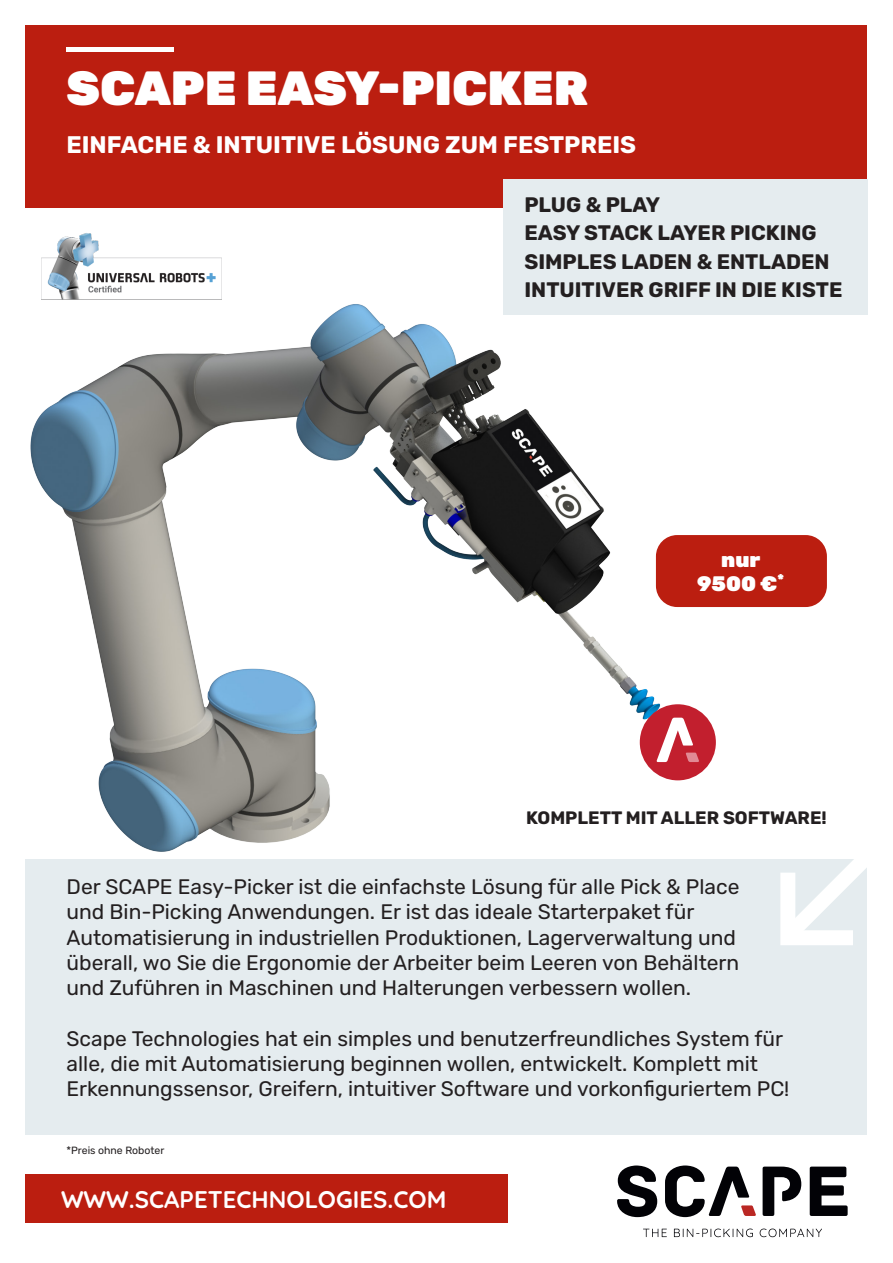
<style>
.page{position:relative;width:893px;height:1263px;background:#fff}
.page>*{position:absolute;margin:0;border:0;box-sizing:border-box;transform-origin:0 0}
.Pa0{font:900 48px "Rubik";color:#fff}
.Default{font:700 24px "Rubik";color:#fff}
.Pa0-2{font:700 24px "Quicksand";color:#fff}
.Pa0-3{font:21px/25.2px "Rubik";color:#231f20}
.t1{font:700 21px "Rubik";color:#231f20}
.t2{font:900 21px "Rubik";color:#fff}
.t3{font:700 18px "Rubik";color:#231f20}
.t4{font:10.5px "Rubik";color:#231f20}
</style>
<div class="page">
<img style="left:25px;top:261px;width:691px;height:620px">
<div style="left:26px;top:26px;width:841px;height:182px;background:#bb1e10"></div>
<hr style="left:67px;top:47px;width:107px;height:4px;background:#fff">
<svg style="left:617px;top:1165px;width:40px;height:52px"></svg>
<svg style="left:810px;top:1166px;width:38px;height:50px"></svg>
<svg style="left:763px;top:1166px;width:38px;height:50px"></svg>
<svg style="left:665px;top:1165px;width:91px;height:52px"></svg>
<svg style="left:643px;top:1229px;width:24px;height:8px"></svg>
<svg style="left:674px;top:1228px;width:79px;height:9px"></svg>
<svg style="left:760px;top:1228px;width:62px;height:9px"></svg>
<div style="left:503px;top:179px;width:364px;height:136px;background:#e5ecef"></div>
<div style="left:26px;top:859px;width:841px;height:275px;background:#e5ecef"></div>
<svg style="left:780px;top:859px;width:87px;height:86px"></svg>
<div style="left:26px;top:1174px;width:482px;height:48px;background:#bb1e10"></div>
<div style="left:640px;top:704px;width:76px;height:76px;background:#c21f2e;border-radius:50%"></div>
<svg style="left:656px;top:718px;width:43px;height:44px"></svg>
<div style="left:656px;top:535px;width:171px;height:72px;background:#bb1e10;border-radius:21px"></div>
<img style="left:41px;top:233px;width:180px;height:66px">
<p class="Pa0" style="left:67px;top:59px;width:523px">SCAPE EASY-PICKER</p>
<p class="Default" style="left:67px;top:130px;width:571px">EINFACHE &amp; INTUITIVE LÖSUNG ZUM FESTPREIS</p>
<p class="t1" style="left:524px;top:192px;width:137px">PLUG &amp; PLAY</p>
<p class="t1" style="left:524px;top:221px;width:294px">EASY STACK LAYER PICKING</p>
<p class="t1" style="left:524px;top:249px;width:307px">SIMPLES LADEN &amp; ENTLADEN</p>
<p class="t1" style="left:524px;top:278px;width:319px">INTUITIVER GRIFF IN DIE KISTE</p>
<p class="t2" style="left:721px;top:547px;width:41px">nur</p>
<p class="t2" style="left:697px;top:571px;width:88px">9500 €<sup>*</sup></p>
<p class="t3" style="left:526px;top:807px;width:302px">KOMPLETT MIT ALLER SOFTWARE!</p>
<p class="Pa0-3" style="left:67px;top:875px;width:674px">Der SCAPE Easy-Picker ist die einfachste Lösung für alle Pick &amp; Place und Bin-Picking Anwendungen. Er ist das ideale Starterpaket für Automatisierung in industriellen Produktionen, Lagerverwaltung und überall, wo Sie die Ergonomie der Arbeiter beim Leeren von Behältern und Zuführen in Maschinen und Halterungen verbessern wollen.</p>
<p class="Pa0-3" style="left:67px;top:1026px;width:724px">Scape Technologies hat ein simples und benutzerfreundliches System für alle, die mit Automatisierung beginnen wollen, entwickelt. Komplett mit<br>Erkennungssensor, Greifern, intuitiver Software und vorkonfiguriertem PC!</p>
<p class="t4" style="left:67px;top:1144px;width:99px">*Preis ohne Roboter</p>
<p class="Pa0-2" style="left:61px;top:1180px;width:387px">WWW.SCAPETECHNOLOGIES.COM</p>
</div>
